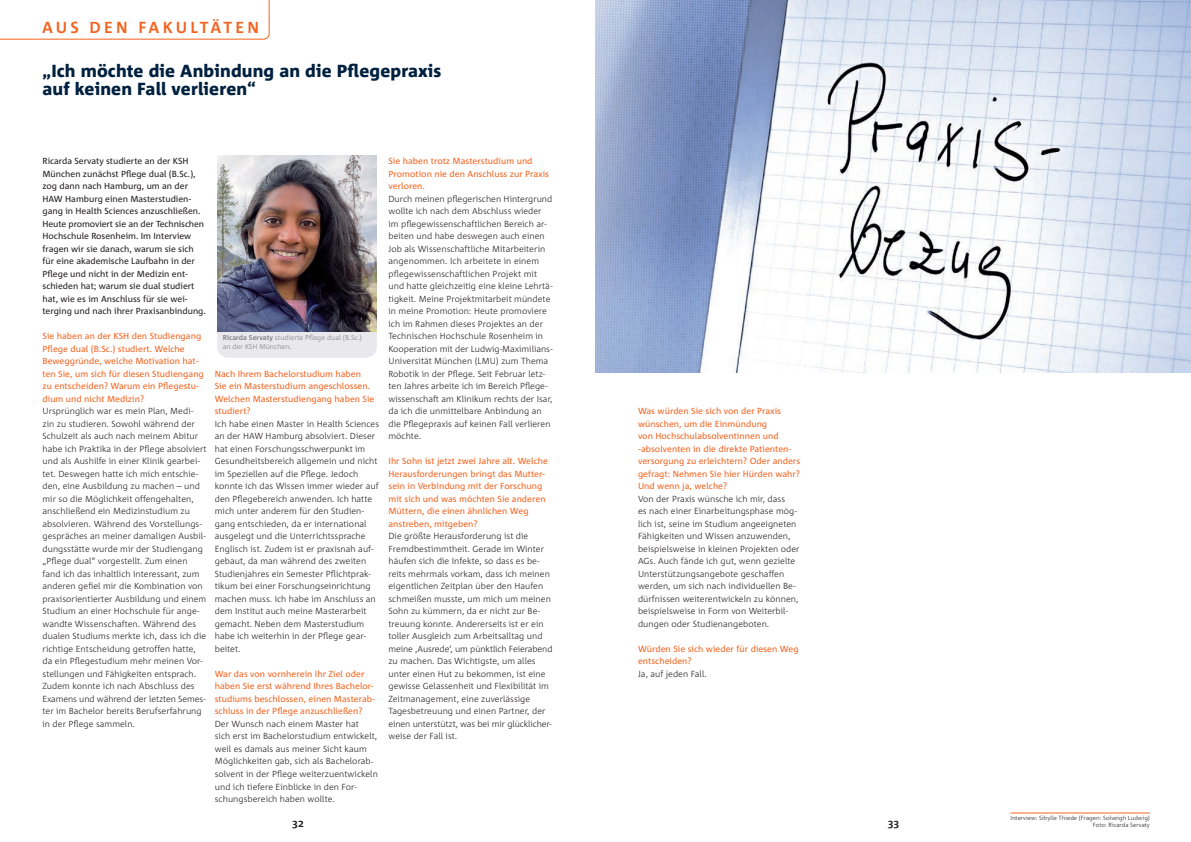
<style>
.page{position:relative;width:1191px;height:842px;background:#fff}
.page>*{position:absolute;margin:0;border:0;box-sizing:border-box;transform-origin:0 0}
.t1{font:800 17.5px/18px "Corpid";letter-spacing:.01em;color:#002140}
.t2{font:700 16px "Corpid";letter-spacing:.2em;color:#f36421}
.t3{font:700 10.5px "Corpid";color:#231f20}
.t4{font:300 8.8px/12.5px "Corpid";letter-spacing:.005em;color:#231f20}
.t5{font:8.8px/12.5px "Corpid";letter-spacing:.005em;color:#f36421}
.t6{font:8.8px/12.5px "Corpid";color:#231f20}
.t7{font:300 7px/9px "Corpid";letter-spacing:.005em;color:#808285}
.t8{font:300 6px/7px "Corpid";letter-spacing:.005em;color:#231f20;text-align:right}
.s1{font-weight:700}
</style>
<div class="page">
<img style="left:595px;top:0;width:596px;height:373px">
<hr style="left:1010px;top:813px;width:139px;height:1px;background:#f36421">
<div style="left:217px;top:282px;width:160px;height:76px;background:#e9e8ec;border-radius:11px"></div>
<img style="left:217px;top:155px;width:160px;height:176px">
<svg style="left:0;top:0;width:269px;height:39px"></svg>
<h2 class="t2" style="left:42px;top:19px;width:218px">AUS DEN FAKULTÄTEN</h2>
<h1 class="t1" style="left:43px;top:62px;width:400px">„Ich möchte die Anbindung an die Pflegepraxis auf keinen Fall verlieren“</h1>
<p class="t6" style="left:43px;top:155px;width:165px">Ricarda Servaty studierte an der KSH München zunächst Pflege dual (B.Sc.), zog dann nach Hamburg, um an der HAW Hamburg einen Masterstudien&shy;gang in Health Sciences anzuschließen.<br>Heute promoviert sie an der Technischen Hochschule Rosenheim. Im Interview fragen wir sie danach, warum sie sich für eine akademische Laufbahn in der Pflege und nicht in der Medizin ent&shy;schieden hat; warum sie dual studiert hat, wie es im Anschluss für sie wei&shy;terging und nach ihrer Praxisanbindung.</p>
<p class="t5" style="left:43px;top:330px;width:163px">Sie haben an der KSH den Studiengang Pflege dual (B.Sc.) studiert. Welche Beweggründe, welche Motivation hat&shy;ten Sie, um sich für diesen Studiengang zu entscheiden? Warum ein Pflegestu&shy;dium und nicht Medizin?</p>
<p class="t4" style="left:43px;top:405px;width:166px">Ursprünglich war es mein Plan, Medi&shy;zin zu studieren. Sowohl während der Schulzeit als auch nach meinem Abitur habe ich Praktika in der Pflege absolviert und als Aushilfe in einer Klinik gearbei&shy;tet. Deswegen hatte ich mich entschie&shy;den, eine Ausbildung zu machen – und mir so die Möglichkeit offengehalten, anschließend ein Medizinstudium zu absolvieren. Während des Vorstellungs&shy;gespräches an meiner damaligen Ausbil&shy;dungsstätte wurde mir der Studiengang „Pflege dual“ vorgestellt. Zum einen fand ich das inhaltlich interessant, zum anderen gefiel mir die Kombination von praxisorientierter Ausbildung und einem Studium an einer Hochschule für ange&shy;wandte Wissenschaften. Während des dualen Studiums merkte ich, dass ich die richtige Entscheidung getroffen hatte, da ein Pflegestudium mehr meinen Vor&shy;stellungen und Fähigkeiten entsprach.<br>Zudem konnte ich nach Abschluss des Examens und während der letzten Semes&shy;ter im Bachelor bereits Berufserfahrung in der Pflege sammeln.</p>
<p class="t7" style="left:223px;top:333px;width:141px"><span class="s1">Ricarda Servaty</span> studierte Pflege dual (B.Sc.) an der KSH München.</p>
<p class="t5" style="left:215px;top:368px;width:161px">Nach Ihrem Bachelorstudium haben<br>Sie ein Masterstudium angeschlossen.<br>Welchen Masterstudiengang haben Sie studiert?</p>
<p class="t4" style="left:215px;top:418px;width:166px">Ich habe einen Master in Health Sciences an der HAW Hamburg absolviert. Dieser hat einen Forschungsschwerpunkt im Gesundheitsbereich allgemein und nicht im Speziellen auf die Pflege. Jedoch konnte ich das Wissen immer wieder auf den Pflegebereich anwenden. Ich hatte mich unter anderem für den Studien&shy;gang entschieden, da er international ausgelegt und die Unterrichtssprache Englisch ist. Zudem ist er praxisnah auf&shy;gebaut, da man während des zweiten Studienjahres ein Semester Pflichtprak&shy;tikum bei einer Forschungseinrichtung machen muss. Ich habe im Anschluss an dem Institut auch meine Masterarbeit gemacht. Neben dem Masterstudium habe ich weiterhin in der Pflege gear&shy;beitet.</p>
<p class="t5" style="left:215px;top:668px;width:161px">War das von vornherein Ihr Ziel oder haben Sie erst während Ihres Bachelor&shy;studiums beschlossen, einen Masterab&shy;schluss in der Pflege anzuschließen?</p>
<p class="t4" style="left:215px;top:718px;width:165px">Der Wunsch nach einem Master hat<br>sich erst im Bachelorstudium entwickelt, weil es damals aus meiner Sicht kaum Möglichkeiten gab, sich als Bachelorab&shy;solvent in der Pflege weiterzuentwickeln und ich tiefere Einblicke in den For&shy;schungsbereich haben wollte.</p>
<p class="t3" style="left:292px;top:818px;width:13px">32</p>
<p class="t5" style="left:388px;top:155px;width:162px">Sie haben trotz Masterstudium und<br>Promotion nie den Anschluss zur Praxis verloren.</p>
<p class="t4" style="left:388px;top:193px;width:166px">Durch meinen pflegerischen Hintergrund wollte ich nach dem Abschluss wieder im pflegewissenschaftlichen Bereich ar&shy;beiten und habe deswegen auch einen Job als Wissenschaftliche Mitarbeiterin angenommen. Ich arbeitete in einem pflegewissenschaftlichen Projekt mit und hatte gleichzeitig eine kleine Lehrtä&shy;tigkeit. Meine Projektmitarbeit mündete in meine Promotion: Heute promoviere ich im Rahmen dieses Projektes an der Technischen Hochschule Rosenheim in Kooperation mit der Ludwig-Maximilians-Universität München (LMU) zum Thema Robotik in der Pflege. Seit Februar letz&shy;ten Jahres arbeite ich im Bereich Pflege&shy;wissenschaft am Klinikum rechts der Isar, da ich die unmittelbare Anbindung an die Pflegepraxis auf keinen Fall verlieren möchte.</p>
<p class="t5" style="left:388px;top:455px;width:161px">Ihr Sohn ist jetzt zwei Jahre alt. Welche Herausforderungen bringt das Mutter&shy;sein in Verbindung mit der Forschung mit sich und was möchten Sie anderen Müttern, die einen ähnlichen Weg anstreben, mitgeben?</p>
<p class="t4" style="left:388px;top:530px;width:165px">Die größte Herausforderung ist die Fremdbestimmtheit. Gerade im Winter häufen sich die Infekte, so dass es be&shy;reits mehrmals vorkam, dass ich meinen eigentlichen Zeitplan über den Haufen schmeißen musste, um mich um meinen Sohn zu kümmern, da er nicht zur Be&shy;treuung konnte. Andererseits ist er ein toller Ausgleich zum Arbeitsalltag und meine ‚Ausrede‘, um pünktlich Feierabend zu machen. Das Wichtigste, um alles unter einen Hut zu bekommen, ist eine gewisse Gelassenheit und Flexibilität im Zeitmanagement, eine zuverlässige Tagesbetreuung und einen Partner, der einen unterstützt, was bei mir glücklicher&shy;weise der Fall ist.</p>
<p class="t5" style="left:638px;top:405px;width:164px">Was würden Sie sich von der Praxis wünschen, um die Einmündung<br>von Hochschulabsolventinnen und -absolventen in die direkte Patienten&shy;versorgung zu erleichtern? Oder anders gefragt: Nehmen Sie hier Hürden wahr?<br>Und wenn ja, welche?</p>
<p class="t4" style="left:638px;top:493px;width:163px">Von der Praxis wünsche ich mir, dass<br>es nach einer Einarbeitungsphase mög&shy;lich ist, seine im Studium angeeigneten Fähigkeiten und Wissen anzuwenden, beispielsweise in kleinen Projekten oder AGs. Auch fände ich gut, wenn gezielte Unterstützungsangebote geschaffen werden, um sich nach individuellen Be&shy;dürfnissen weiterentwickeln zu können, beispielsweise in Form von Weiterbil&shy;dungen oder Studienangeboten.</p>
<p class="t5" style="left:638px;top:643px;width:162px">Würden Sie sich wieder für diesen Weg entscheiden?</p>
<p class="t4" style="left:638px;top:668px;width:70px">Ja, auf jeden Fall.</p>
<p class="t3" style="left:887px;top:818px;width:13px">33</p>
<p class="t8" style="left:1010px;top:815px;width:141px">Interview: Sibylle Thiede (Fragen: Solveigh Ludwig)<br>Foto: Ricarda Servaty</p>
</div>
